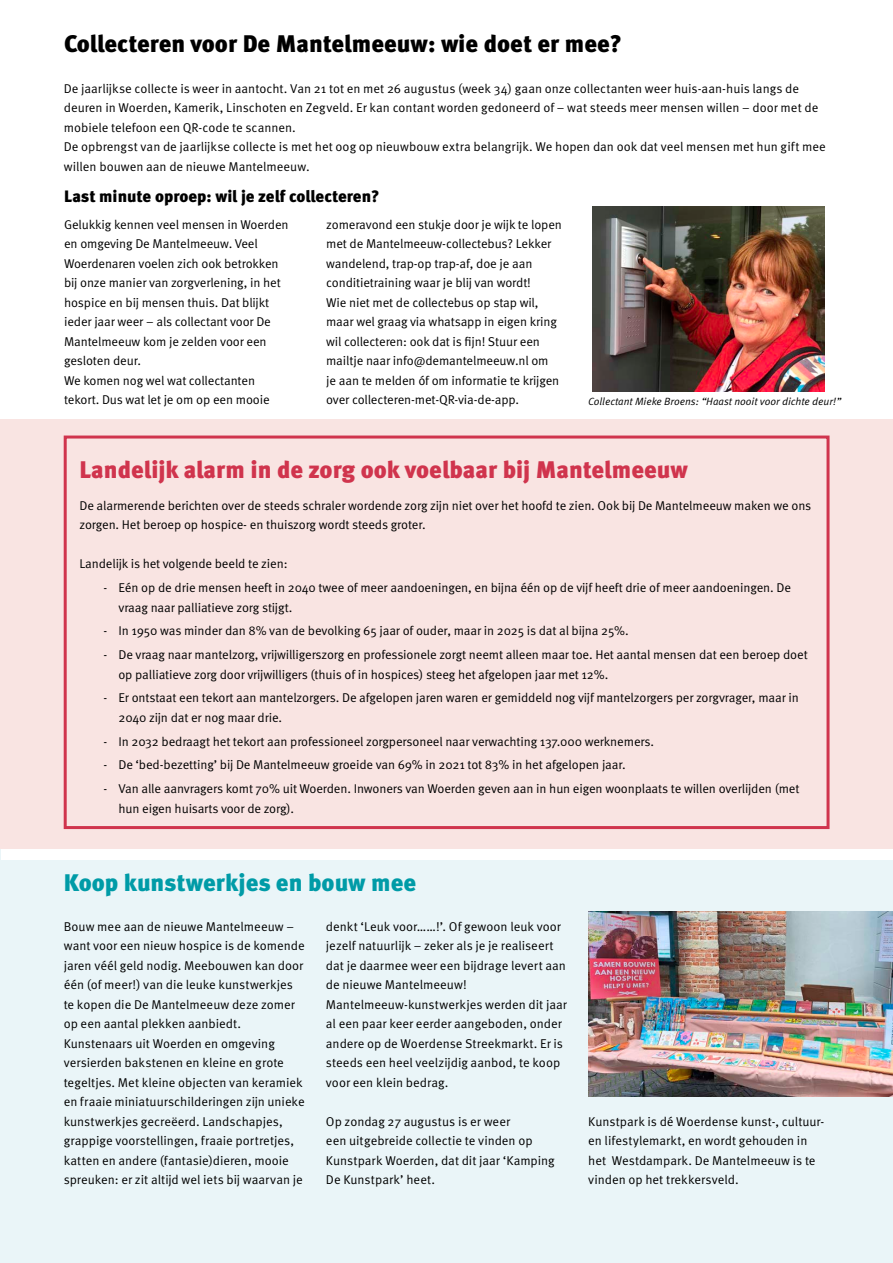
<style>
.page{position:relative;width:893px;height:1263px;background:#fff}
.page>*{position:absolute;margin:0;border:0;box-sizing:border-box;transform-origin:0 0}
.t1{font:900 24px "Meta Pro";color:#d0344d}
.t2{font:900 24px "Meta Pro";color:#000}
.t3{font:900 24px "Meta Pro";letter-spacing:-.005em;color:#009ba7}
.t4{font:900 16.5px "Meta Pro";color:#000}
.t5{font:12.75px/19.5px "Meta Pro";letter-spacing:-.01em;color:#000}
.t6{font:italic 10.5px "Meta Pro";color:#000}
</style>
<div class="page">
<hr style="left:0;top:490px;width:1px;height:402px;background:#eaf5f8">
<div style="left:0;top:419px;width:893px;height:429px;background:#f9e4e2"></div>
<div style="left:0;top:861px;width:893px;height:402px;background:#eaf5f8"></div>
<div style="left:64px;top:435px;width:765px;height:394px;border:3px solid #d0344d"></div>
<img style="left:589px;top:912px;width:304px;height:185px">
<img style="left:592px;top:207px;width:232px;height:185px">
<h1 class="t2" style="left:64px;top:28px;width:559px">Collecteren voor De Mantelmeeuw: wie doet er mee?</h1>
<p class="t5" style="left:64px;top:79px;width:763px">De jaarlijkse collecte is weer in aantocht. Van 21 tot en met 26 augustus (week 34) gaan onze collectanten weer huis-aan-huis langs de deuren in Woerden, Kamerik, Linschoten en Zegveld. Er kan contant worden gedoneerd of – wat steeds meer mensen willen – door met de mobiele telefoon een QR-code te scannen.<br>De opbrengst van de jaarlijkse collecte is met het oog op nieuwbouw extra belangrijk. We hopen dan ook dat veel mensen met hun gift mee willen bouwen aan de nieuwe Mantelmeeuw.</p>
<p class="t4" style="left:64px;top:186px;width:317px">Last minute oproep: wil je zelf collecteren?</p>
<p class="t5" style="left:64px;top:215px;width:226px">Gelukkig kennen veel mensen in Woerden en omgeving De Mantelmeeuw. Veel Woerdenaren voelen zich ook betrokken bij onze manier van zorgverlening, in het hospice en bij mensen thuis. Dat blijkt ieder jaar weer – als collectant voor De Mantelmeeuw kom je zelden voor een gesloten deur.<br>We komen nog wel wat collectanten tekort. Dus wat let je om op een mooie</p>
<p class="t5" style="left:326px;top:215px;width:237px">zomeravond een stukje door je wijk te lopen met de Mantelmeeuw-collectebus? Lekker wandelend, trap-op trap-af, doe je aan conditietraining waar je blij van wordt!<br>Wie niet met de collectebus op stap wil, maar wel graag via whatsapp in eigen kring wil collecteren: ook dat is fijn! Stuur een mailtje naar info@demantelmeeuw.nl om<br>je aan te melden óf om informatie te krijgen over collecteren-met-QR-via-de-app.</p>
<p class="t6" style="left:588px;top:394px;width:255px">Collectant Mieke Broens: “Haast nooit voor dichte deur!”</p>
<h1 class="t1" style="left:79px;top:455px;width:610px">Landelijk alarm in de zorg ook voelbaar bij Mantelmeeuw</h1>
<p class="t5" style="left:79px;top:496px;width:733px">De alarmerende berichten over de steeds schraler wordende zorg zijn niet over het hoofd te zien. Ook bij De Mantelmeeuw maken we ons zorgen. Het beroep op hospice- en thuiszorg wordt steeds groter.</p>
<p class="t5" style="left:79px;top:554px;width:210px">Landelijk is het volgende beeld te zien:</p>
<p class="t5" style="left:118px;top:578px;width:674px;text-indent:-15px">- Eén op de drie mensen heeft in 2040 twee of meer aandoeningen, en bijna één op de vijf heeft drie of meer aandoeningen. De vraag naar palliatieve zorg stijgt.</p>
<p class="t5" style="left:103px;top:621px;width:527px">- In 1950 was minder dan 8% van de bevolking 65 jaar of ouder, maar in 2025 is dat al bijna 25%.</p>
<p class="t5" style="left:118px;top:645px;width:691px;text-indent:-15px">- De vraag naar mantelzorg, vrijwilligerszorg en professionele zorgt neemt alleen maar toe. Het aantal mensen dat een beroep doet op palliatieve zorg door vrijwilligers (thuis of in hospices) steeg het afgelopen jaar met 12%.</p>
<p class="t5" style="left:118px;top:688px;width:682px;text-indent:-15px">- Er ontstaat een tekort aan mantelzorgers. De afgelopen jaren waren er gemiddeld nog vijf mantelzorgers per zorgvrager, maar in<br>2040 zijn dat er nog maar drie.</p>
<p class="t5" style="left:103px;top:732px;width:552px">- In 2032 bedraagt het tekort aan professioneel zorgpersoneel naar verwachting 137.000 werknemers.</p>
<p class="t5" style="left:103px;top:755px;width:524px">- De ‘bed-bezetting’ bij De Mantelmeeuw groeide van 69% in 2021 tot 83% in het afgelopen jaar.</p>
<p class="t5" style="left:118px;top:779px;width:683px;text-indent:-15px">- Van alle aanvragers komt 70% uit Woerden. Inwoners van Woerden geven aan in hun eigen woonplaats te willen overlijden (met hun eigen huisarts voor de zorg).</p>
<h1 class="t3" style="left:64px;top:867px;width:354px">Koop kunstwerkjes en bouw mee</h1>
<p class="t5" style="left:64px;top:917px;width:242px">Bouw mee aan de nieuwe Mantelmeeuw – want voor een nieuw hospice is de komende jaren véél geld nodig. Meebouwen kan door één (of meer!) van die leuke kunstwerkjes te kopen die De Mantelmeeuw deze zomer op een aantal plekken aanbiedt.<br>Kunstenaars uit Woerden en omgeving versierden bakstenen en kleine en grote tegeltjes. Met kleine objecten van keramiek en fraaie miniatuurschilderingen zijn unieke kunstwerkjes gecreëerd. Landschapjes, grappige voorstellingen, fraaie portretjes, katten en andere (fantasie)dieren, mooie spreuken: er zit altijd wel iets bij waarvan je</p>
<p class="t5" style="left:326px;top:917px;width:242px">denkt ‘Leuk voor……!’. Of gewoon leuk voor jezelf natuurlijk – zeker als je je realiseert dat je daarmee weer een bijdrage levert aan de nieuwe Mantelmeeuw!<br>Mantelmeeuw-kunstwerkjes werden dit jaar al een paar keer eerder aangeboden, onder andere op de Woerdense Streekmarkt. Er is steeds een heel veelzijdig aanbod, te koop voor een klein bedrag.</p>
<p class="t5" style="left:326px;top:1112px;width:230px">Op zondag 27 augustus is er weer<br>een uitgebreide collectie te vinden op<br>Kunstpark Woerden, dat dit jaar ‘Kamping<br>De Kunstpark’ heet.</p>
<p class="t5" style="left:588px;top:1112px;width:238px">Kunstpark is dé Woerdense kunst-, cultuur&shy;en lifestylemarkt, en wordt gehouden in het Westdampark. De Mantelmeeuw is te vinden op het trekkersveld.</p>
</div>
